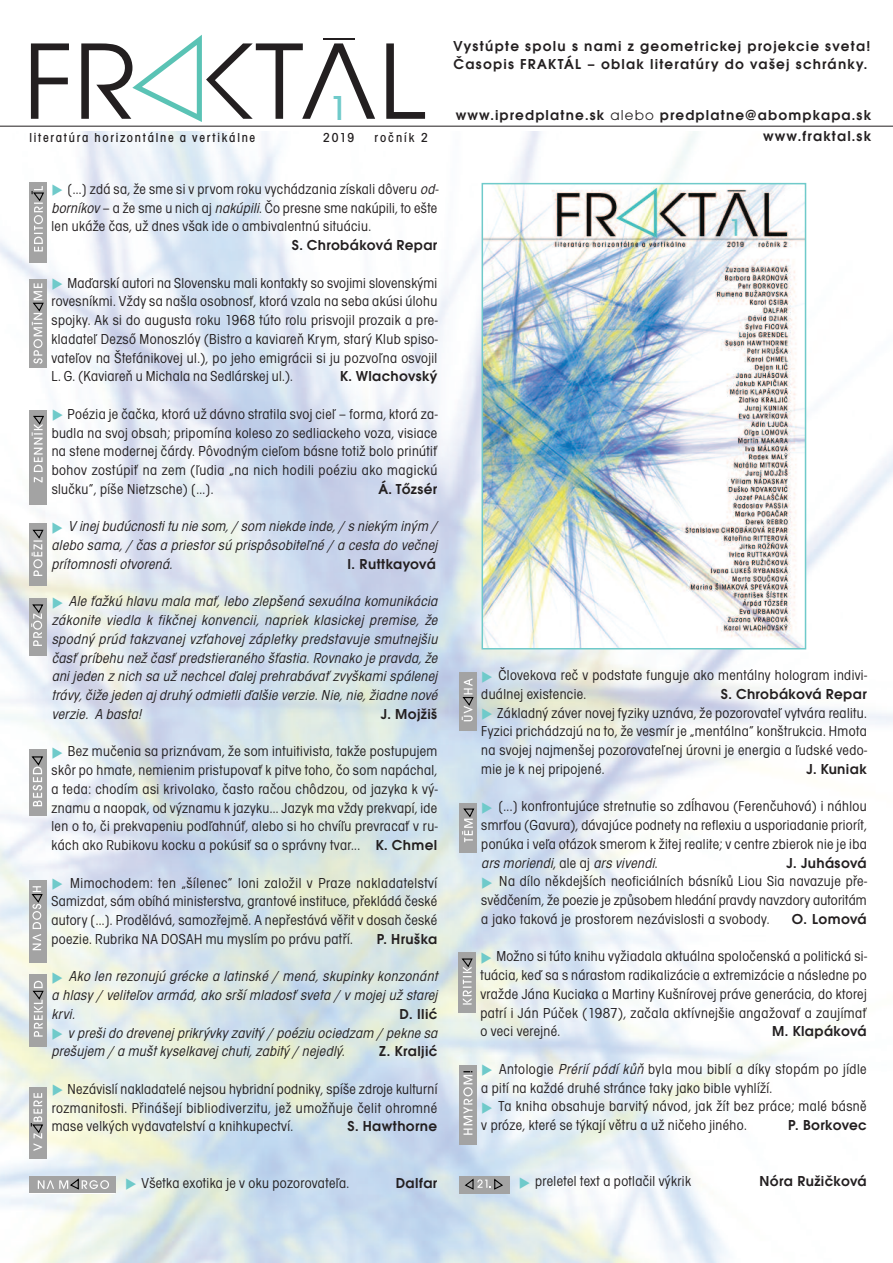
<style>
.page{position:relative;width:893px;height:1263px;background:#fff}
.page>*{position:absolute;margin:0;border:0;box-sizing:border-box;transform-origin:0 0}
.t1{font:500 condensed 36px "Avant Gar Got Itc TEE";color:#6fcaca}
.t2{font:condensed 15px/18.8px "Avant Gar Got Itc TEE";letter-spacing:.025em;color:#231f20;text-align:justify}
.t3{font:italic condensed 15px/18.8px "Avant Gar Got Itc TEE";letter-spacing:.025em;color:#231f20;text-align:justify}
.t4{font:600 15px "Avant Gar Got Itc TEE";letter-spacing:.025em;color:#231f20}
.t5{font:600 15px/18px "Avant Gar Got Itc TEE";letter-spacing:.08em;color:#231f20}
.t6{font:600 15px/21px "Avant Gar Got Itc TEE";letter-spacing:.075em;color:#231f20;text-align:right}
.t7{font:500 condensed 13.5px "Avant Gar Got Itc TEE";letter-spacing:.13em;color:#231f20}
.s1{font-weight:400}
.s2{color:#6fcaca}
.s3{font-style:italic}
.s4{font-weight:600;font-stretch:normal}
</style>
<div class="page">
<svg style="left:31px;top:34px;width:394px;height:88px"></svg>
<hr style="left:323px;top:38px;width:31px;height:2px;background:#231f20">
<hr style="left:0;top:126px;width:893px;height:1px;background:#231f20">
<img style="left:485px;top:186px;width:318px;height:460px">
<div style="left:482px;top:183px;width:324px;height:466px;border:2px solid #6fcaca"></div>
<div style="left:29px;top:1176px;width:86px;height:17px;background:#a3a3a3"></div>
<svg style="left:38px;top:1178px;width:71px;height:12px"></svg>
<div style="left:29px;top:182px;width:17px;height:81px;background:#a3a3a3"></div>
<svg style="left:32px;top:186px;width:12px;height:65px"></svg>
<div style="left:29px;top:279px;width:17px;height:89px;background:#a3a3a3"></div>
<svg style="left:32px;top:283px;width:12px;height:81px"></svg>
<div style="left:29px;top:411px;width:17px;height:93px;background:#a3a3a3"></div>
<svg style="left:32px;top:415px;width:12px;height:67px"></svg>
<div style="left:29px;top:523px;width:17px;height:63px;background:#a3a3a3"></div>
<svg style="left:31px;top:529px;width:13px;height:47px"></svg>
<div style="left:29px;top:598px;width:17px;height:57px;background:#a3a3a3"></div>
<svg style="left:31px;top:604px;width:13px;height:42px"></svg>
<div style="left:29px;top:749px;width:17px;height:66px;background:#a3a3a3"></div>
<svg style="left:31px;top:756px;width:12px;height:50px"></svg>
<div style="left:29px;top:975px;width:17px;height:71px;background:#a3a3a3"></div>
<svg style="left:32px;top:981px;width:12px;height:56px"></svg>
<div style="left:459px;top:672px;width:17px;height:59px;background:#a3a3a3"></div>
<svg style="left:461px;top:678px;width:13px;height:43px"></svg>
<div style="left:459px;top:804px;width:17px;height:49px;background:#a3a3a3"></div>
<svg style="left:462px;top:808px;width:13px;height:34px"></svg>
<div style="left:458px;top:953px;width:17px;height:59px;background:#a3a3a3"></div>
<svg style="left:461px;top:958px;width:12px;height:46px"></svg>
<div style="left:459px;top:1065px;width:17px;height:79px;background:#a3a3a3"></div>
<svg style="left:463px;top:1071px;width:10px;height:64px"></svg>
<div style="left:29px;top:1087px;width:17px;height:71px;background:#a3a3a3"></div>
<svg style="left:31px;top:1093px;width:12px;height:58px"></svg>
<div style="left:29px;top:880px;width:17px;height:82px;background:#a3a3a3"></div>
<svg style="left:31px;top:886px;width:12px;height:64px"></svg>
<div style="left:459px;top:1176px;width:50px;height:17px;background:#a3a3a3"></div>
<svg style="left:465px;top:1178px;width:38px;height:12px"></svg>
<h1 class="t1" style="left:330px;top:86px;width:19px">1</h1>
<p class="t7" style="left:30px;top:129px;width:227px">literatúra horizontálne a vertikálne</p>
<p class="t7" style="left:323px;top:129px;width:33px">2019</p>
<p class="t7" style="left:375px;top:129px;width:55px">ročník 2</p>
<p class="t5" style="left:454px;top:37px;width:418px">Vystúpte spolu s nami z geometrickej projekcie sveta!<br>Časopis FRAKTÁL – oblak literatúry do vašej schránky.</p>
<p class="t6" style="left:456px;top:105px;width:417px">www.ipredplatne.sk <span class="s1">alebo</span> predplatne@abompkapa.sk www.fraktal.sk</p>
<p class="t2" style="left:52px;top:179px;width:390px;text-align:left"><span class="s2">◆</span> [...] zdá sa, že sme si v prvom roku vychádzania získali dôveru <span class="s3">od&shy;borníkov</span> – a že sme u nich aj <span class="s3">nakúpili</span>. Čo presne sme nakúpili, to ešte len ukáže čas, už dnes však ide o ambivalentnú situáciu.</p>
<p class="t4" style="left:292px;top:236px;width:147px">S. Chrobáková Repar</p>
<p class="t2" style="left:52px;top:273px;width:388px"><span class="s2">◆</span> Maďarskí autori na Slovensku mali kontakty so svojimi slovenskými rovesníkmi. Vždy sa našla osobnosť, ktorá vzala na seba akúsi úlohu spojky. Ak si do augusta roku 1968 túto rolu prisvojil prozaik a pre&shy;kladateľ Dezső Monoszlóy (Bistro a kaviareň Krym, starý Klub spiso&shy;vateľov na Štefánikovej ul.), po jeho emigrácii si ju pozvoľna osvojil L. G. (Kaviareň u Michala na Sedlárskej ul.).</p>
<p class="t4" style="left:340px;top:367px;width:99px">K. Wlachovský</p>
<p class="t2" style="left:52px;top:404px;width:388px"><span class="s2">◆</span> Poézia je čačka, ktorá už dávno stratila svoj cieľ – forma, ktorá za&shy;budla na svoj obsah; pripomína koleso zo sedliackeho voza, visiace na stene modernej čárdy. Pôvodným cieľom básne totiž bolo prinútiť bohov zostúpiť na zem (ľudia „na nich hodili poéziu ako magickú slučku“, píše Nietzsche) [...].</p>
<p class="t4" style="left:378px;top:480px;width:61px">Á. Tőzsér</p>
<p class="t3" style="left:52px;top:517px;width:387px"><span class="s2">◆</span> V inej budúcnosti tu nie som, / som niekde inde, / s niekým iným / alebo sama, / čas a priestor sú prispôsobiteľné / a cesta do večnej prítomnosti otvorená.</p>
<p class="t4" style="left:347px;top:555px;width:90px">I. Ruttkayová</p>
<p class="t3" style="left:52px;top:592px;width:389px;text-align:left"><span class="s2">◆</span> Ale ťažkú hlavu mala mať, lebo zlepšená sexuálna komunikácia zákonite viedla k fikčnej konvencii, napriek klasickej premise, že spodný prúd takzvanej vzťahovej zápletky predstavuje smutnejšiu časť príbehu než časť predstieraného šťastia. Rovnako je pravda, že ani jeden z nich sa už nechcel ďalej prehrabávať zvyškami spálenej trávy, čiže jeden aj druhý odmietli ďalšie verzie. Nie, nie, žiadne nové verzie. A basta!</p>
<p class="t4" style="left:381px;top:705px;width:58px">J. Mojžiš</p>
<p class="t2" style="left:52px;top:742px;width:388px"><span class="s2">◆</span> Bez mučenia sa priznávam, že som intuitivista, takže postupujem skôr po hmate, nemienim pristupovať k pitve toho, čo som napáchal, a teda: chodím asi krivolako, často račou chôdzou, od jazyka k vý&shy;znamu a naopak, od významu k jazyku... Jazyk ma vždy prekvapí, ide len o to, či prekvapeniu podľahnúť, alebo si ho chvíľu prevracať v ru&shy;kách ako Rubikovu kocku a pokúsiť sa o správny tvar... <span class="s4">K. Chmel</span></p>
<p class="t2" style="left:51px;top:873px;width:387px"><span class="s2">◆</span> Mimochodem: ten „šílenec“ loni založil v Praze nakladatelství Samizdat, sám obíhá ministerstva, grantové instituce, překládá české autory [...]. Prodělává, samozřejmě. A nepřestává věřit v dosah české poezie. Rubrika NA DOSAH mu myslím po právu patří.</p>
<p class="t4" style="left:377px;top:930px;width:62px">P. Hruška</p>
<p class="t3" style="left:52px;top:967px;width:387px"><span class="s2">◆</span> Ako len rezonujú grécke a latinské / mená, skupinky konzonánt a hlasy / veliteľov armád, ako srší mladosť sveta / v mojej už starej krvi.</p>
<p class="t4" style="left:399px;top:1005px;width:39px">D. Ilić</p>
<p class="t3" style="left:52px;top:1023px;width:389px"><span class="s2">◆</span> v preši do drevenej prikrývky zavitý / poéziu ociedzam / pekne sa prešujem / a mušt kyselkavej chuti, zabitý / nejedlý.</p>
<p class="t4" style="left:379px;top:1042px;width:60px">Z. Kraljić</p>
<p class="t2" style="left:52px;top:1079px;width:387px"><span class="s2">◆</span> Nezávislí nakladatelé nejsou hybridní podniky, spíše zdroje kulturní rozmanitosti. Přinášejí bibliodiverzitu, jež umožňuje čelit ohromné mase velkých vydavatelství a knihkupectví.</p>
<p class="t4" style="left:347px;top:1117px;width:91px">S. Hawthorne</p>
<p class="t2" style="left:481px;top:665px;width:387px"><span class="s2">◆</span> Človekova reč v podstate funguje ako mentálny hologram indivi&shy;duálnej existencie.</p>
<p class="t4" style="left:721px;top:685px;width:147px">S. Chrobáková Repar</p>
<p class="t2" style="left:481px;top:703px;width:387px"><span class="s2">◆</span> Základný záver novej fyziky uznáva, že pozorovateľ vytvára realitu.<br>Fyzici prichádzajú na to, že vesmír je „mentálna“ konštrukcia. Hmota na svojej najmenšej pozorovateľnej úrovni je energia a ľudské vedo&shy;mie je k nej pripojené.</p>
<p class="t4" style="left:806px;top:760px;width:62px">J. Kuniak</p>
<p class="t2" style="left:481px;top:797px;width:387px"><span class="s2">◆</span> [...] konfrontujúce stretnutie so zdĺhavou (Ferenčuhová) i náhlou smrťou (Gavura), dávajúce podnety na reflexiu a usporiadanie priorít, ponúka i veľa otázok smerom k žitej realite; v centre zbierok nie je iba <span class="s3">ars moriendi</span>, ale aj <span class="s3">ars vivendi</span>.</p>
<p class="t4" style="left:786px;top:854px;width:82px">J. Juhásová</p>
<p class="t2" style="left:481px;top:872px;width:387px"><span class="s2">◆</span> Na dílo někdejších neoficiálních básníků Liou Sia navazuje pře&shy;svědčením, že poezie je způsobem hledání pravdy navzdory autoritám a jako taková je prostorem nezávislosti a svobody.</p>
<p class="t4" style="left:792px;top:910px;width:76px">O. Lomová</p>
<p class="t2" style="left:480px;top:947px;width:388px"><span class="s2">◆</span> Možno si túto knihu vyžiadala aktuálna spoločenská a politická si&shy;tuácia, keď sa s nárastom radikalizácie a extremizácie a následne po vražde Jána Kuciaka a Martiny Kušnírovej práve generácia, do ktorej patrí i Ján Púček (1987), začala aktívnejšie angažovať a zaujímať o veci verejné.</p>
<p class="t4" style="left:772px;top:1022px;width:96px">M. Klapáková</p>
<p class="t2" style="left:481px;top:1059px;width:387px"><span class="s2">◆</span> Antologie <span class="s3">Prérií pádí kůň</span> byla mou biblí a díky stopám po jídle a pití na každé druhé stránce taky jako bible vyhlíží.</p>
<p class="t2" style="left:481px;top:1097px;width:387px"><span class="s2">◆</span> Ta kniha obsahuje barvitý návod, jak žít bez práce; malé básně v próze, které se týkají větru a už ničeho jiného.</p>
<p class="t4" style="left:788px;top:1116px;width:80px">P. Borkovec</p>
<p class="t2" style="left:125px;top:1173px;width:226px"><span class="s2">◆</span> Všetka exotika je v oku pozorovateľa.</p>
<p class="t4" style="left:396px;top:1174px;width:43px">Dalfar</p>
<p class="t2" style="left:519px;top:1172px;width:174px"><span class="s2">◆</span> preletel text a potlačil výkrik</p>
<p class="t4" style="left:759px;top:1172px;width:109px">Nóra Ružičková</p>
</div>
